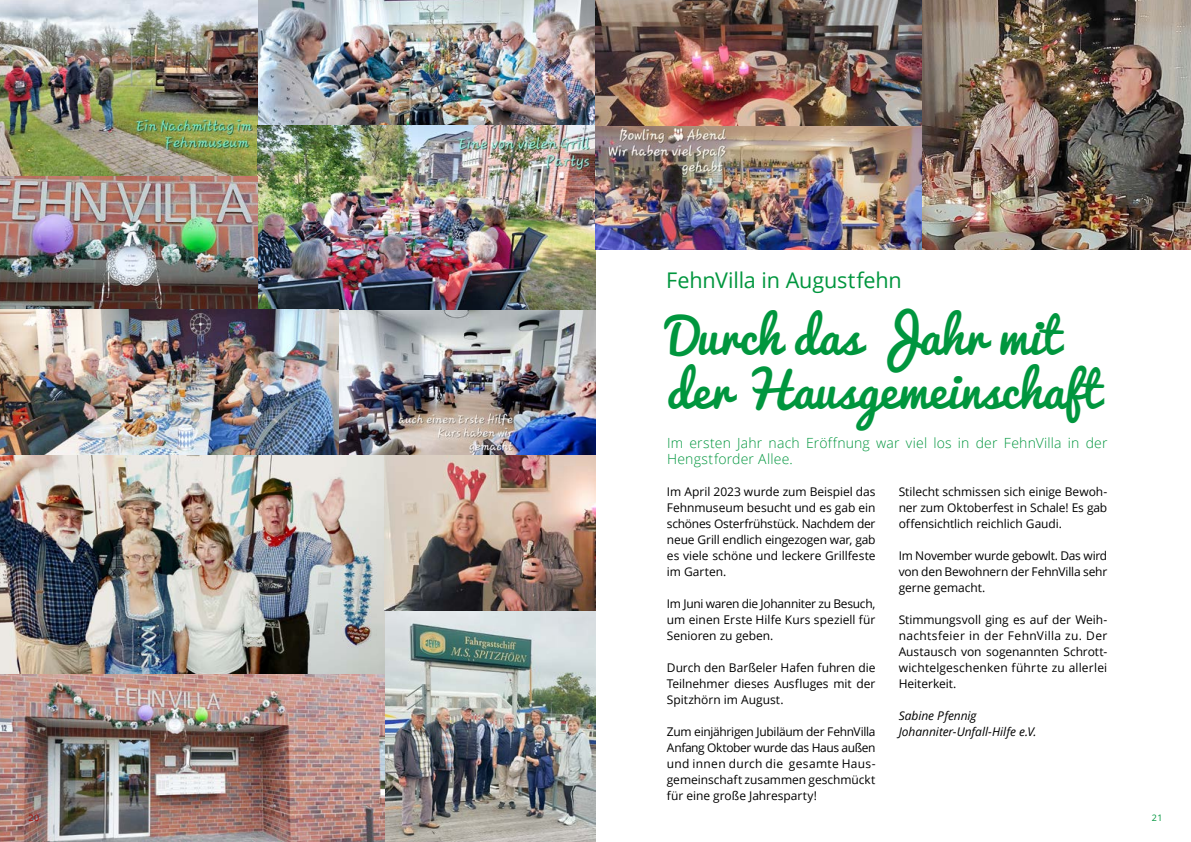
<style>
.page{position:relative;width:1191px;height:842px;background:#fff}
.page>*{position:absolute;margin:0;border:0;box-sizing:border-box;transform-origin:0 0}
.t1{font:48px/54px "Pacifico";color:#00963e}
.t2{font:21.6px "Open Sans";letter-spacing:-.01em;color:#00963e}
.t3{font:300 14px/16px "Open Sans";letter-spacing:.015em;color:#00963e}
.t4{font:12px/16px "Open Sans";letter-spacing:-.005em;color:#000;text-align:justify}
.t5{font:italic 12px/16px "Open Sans";letter-spacing:-.005em;color:#000}
.t6{font:9px "Open Sans";color:#ad0600}
.t7{font:9px "Open Sans";color:#00963e}
</style>
<div class="page">
<img style="left:0;top:0;width:595px;height:310px">
<img style="left:338px;top:310px;width:257px;height:146px">
<img style="left:384px;top:610px;width:211px;height:232px">
<img style="left:595px;top:0;width:596px;height:249px">
<img style="left:0;top:456px;width:384px;height:386px">
<img style="left:0;top:310px;width:338px;height:154px">
<img style="left:384px;top:456px;width:211px;height:154px">
<h2 class="t2" style="left:666px;top:266px;width:237px">FehnVilla in Augustfehn</h2>
<h1 class="t1" style="left:667px;top:311px;width:435px">Durch das Jahr mit der Hausgemeinschaft</h1>
<p class="t3" style="left:667px;top:435px;width:442px">Im ersten Jahr nach Eröffnung war viel los in der FehnVilla in der<br>Hengstforder Allee.</p>
<p class="t4" style="left:667px;top:483px;width:210px">Im April 2023 wurde zum Beispiel das Fehnmuseum besucht und es gab ein schönes Osterfrühstück. Nachdem der neue Grill endlich eingezogen war, gab es viele schöne und leckere Grillfeste im Garten.</p>
<p class="t4" style="left:667px;top:595px;width:210px">Im Juni waren die Johanniter zu Besuch, um einen Erste Hilfe Kurs speziell für Senioren zu geben.</p>
<p class="t4" style="left:667px;top:659px;width:210px">Durch den Barßeler Hafen fuhren die Teilnehmer dieses Ausfluges mit der Spitzhörn im August.</p>
<p class="t4" style="left:667px;top:723px;width:210px">Zum einjährigen Jubiläum der FehnVilla Anfang Oktober wurde das Haus außen und innen durch die gesamte Haus&shy;gemeinschaft zusammen geschmückt für eine große Jahresparty!</p>
<p class="t4" style="left:898px;top:483px;width:210px">Stilecht schmissen sich einige Bewoh&shy;ner zum Oktoberfest in Schale! Es gab offensichtlich reichlich Gaudi.</p>
<p class="t4" style="left:898px;top:547px;width:210px">Im November wurde gebowlt. Das wird von den Bewohnern der FehnVilla sehr gerne gemacht.</p>
<p class="t4" style="left:898px;top:611px;width:210px">Stimmungsvoll ging es auf der Weih&shy;nachtsfeier in der FehnVilla zu. Der Austausch von sogenannten Schrott&shy;wichtelgeschenken führte zu allerlei Heiterkeit.</p>
<p class="t5" style="left:898px;top:707px;width:139px">Sabine Pfennig<br>Johanniter-Unfall-Hilfe e.V.</p>
<p class="t6" style="left:28px;top:811px;width:13px">20</p>
<p class="t7" style="left:1151px;top:811px;width:12px">21</p>
</div>
